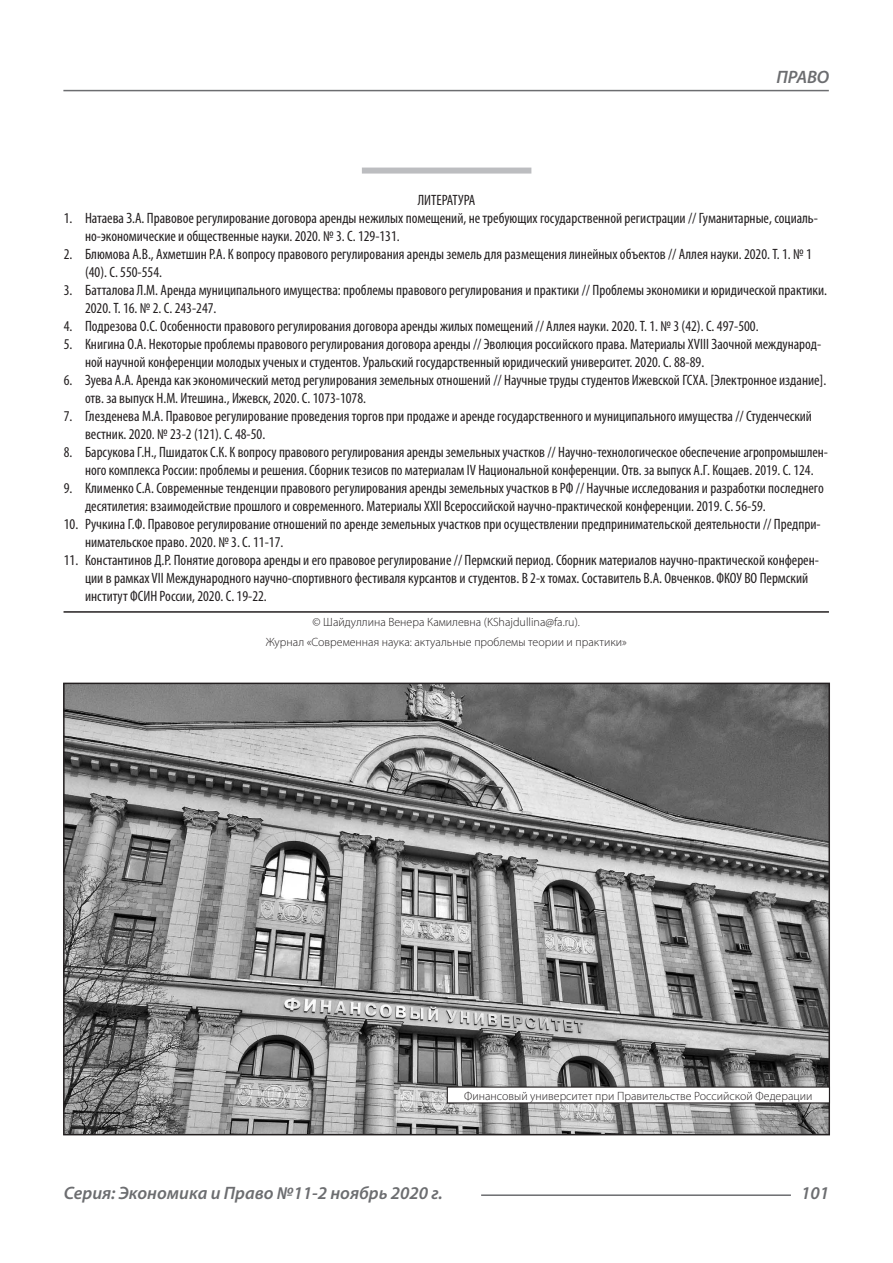
<style>
.page{position:relative;width:893px;height:1263px;background:#fff}
.page>*{position:absolute;margin:0;border:0;box-sizing:border-box;transform-origin:0 0}
.t1{font:italic 600 18px "Myriad Pro";color:#6c6d70}
.Библиография_Литерат{font:condensed 15px/18px "Myriad Pro";color:#231f20}
.Автор_копирайт{font:300 12px "Myriad Pro";color:#231f20}
</style>
<div class="page">
<hr style="left:63px;top:90px;width:766px;height:1px;background:#6c6d70">
<hr style="left:481px;top:1194px;width:310px;height:2px;background:#6c6d70">
<div style="left:362px;top:168px;width:169px;height:6px;background:#bcbdc0"></div>
<hr style="left:64px;top:611px;width:765px;height:2px;background:#231f20">
<img style="left:66px;top:686px;width:761px;height:446px">
<div style="left:63px;top:683px;width:767px;height:452px;border:2px solid #231f20"></div>
<div style="left:447px;top:1087px;width:382px;height:16px;background:#fff"></div>
<div style="left:447px;top:1086px;width:383px;height:17px;border:1px solid #231f20"></div>
<p class="t1" style="left:776px;top:66px;width:54px">ПРАВО</p>
<p class="Библиография_Литерат" style="left:418px;top:191px;width:59px">ЛИТЕРАТУРА</p>
<p class="Библиография_Литерат" style="left:85px;top:209px;width:734px;text-indent:-21px">1. Натаева З.А. Правовое регулирование договора аренды нежилых помещений, не требующих государственной регистрации // Гуманитарные, социаль&shy;но-экономические и общественные науки. 2020. № 3. С. 129-131.</p>
<p class="Библиография_Литерат" style="left:85px;top:245px;width:728px;text-indent:-21px">2. Блюмова А.В., Ахметшин Р.А. К вопросу правового регулирования аренды земель для размещения линейных объектов // Аллея науки. 2020. Т. 1. № 1 (40). С. 550-554.</p>
<p class="Библиография_Литерат" style="left:85px;top:281px;width:743px;text-indent:-21px">3. Батталова Л.М. Аренда муниципального имущества: проблемы правового регулирования и практики // Проблемы экономики и юридической практики.<br>2020. Т. 16. № 2. С. 243-247.</p>
<p class="Библиография_Литерат" style="left:64px;top:317px;width:696px">4. Подрезова О.С. Особенности правового регулирования договора аренды жилых помещений // Аллея науки. 2020. Т. 1. № 3 (42). С. 497-500.</p>
<p class="Библиография_Литерат" style="left:85px;top:335px;width:738px;text-indent:-21px">5. Книгина О.А. Некоторые проблемы правового регулирования договора аренды // Эволюция российского права. Материалы XVIII Заочной международ&shy;ной научной конференции молодых ученых и студентов. Уральский государственный юридический университет. 2020. С. 88-89.</p>
<p class="Библиография_Литерат" style="left:85px;top:371px;width:743px;text-indent:-21px">6. Зуева А.А. Аренда как экономический метод регулирования земельных отношений // Научные труды студентов Ижевской ГСХА. [Электронное издание]. отв. за выпуск Н.М. Итешина., Ижевск, 2020. С. 1073-1078.</p>
<p class="Библиография_Литерат" style="left:85px;top:407px;width:728px;text-indent:-21px">7. Глезденева М.А. Правовое регулирование проведения торгов при продаже и аренде государственного и муниципального имущества // Студенческий вестник. 2020. № 23-2 (121). С. 48-50.</p>
<p class="Библиография_Литерат" style="left:64px;top:443px;width:766px;text-align:center">8. Барсукова Г.Н., Пшидаток С.К. К вопросу правового регулирования аренды земельных участков // Научно-технологическое обеспечение агропромышлен&shy;ного комплекса России: проблемы и решения. Сборник тезисов по материалам IV Национальной конференции. Отв. за выпуск А.Г. Кощаев. 2019. С. 124.</p>
<p class="Библиография_Литерат" style="left:85px;top:479px;width:740px;text-indent:-21px">9. Клименко С.А. Современные тенденции правового регулирования аренды земельных участков в РФ // Научные исследования и разработки последнего десятилетия: взаимодействие прошлого и современного. Материалы XXII Всероссийской научно-практической конференции. 2019. С. 56-59.</p>
<p class="Библиография_Литерат" style="left:85px;top:515px;width:737px;text-indent:-21px">10. Ручкина Г.Ф. Правовое регулирование отношений по аренде земельных участков при осуществлении предпринимательской деятельности // Предпри&shy;нимательское право. 2020. № 3. С. 11-17.</p>
<p class="Библиография_Литерат" style="left:85px;top:551px;width:735px;text-indent:-21px">11. Константинов Д.Р. Понятие договора аренды и его правовое регулирование // Пермский период. Сборник материалов научно-практической конферен&shy;ции в рамках VII Международного научно-спортивного фестиваля курсантов и студентов. В 2-х томах. Составитель В.А. Овченков. ФКОУ ВО Пермский институт ФСИН России, 2020. С. 19-22.</p>
<p class="Автор_копирайт" style="left:313px;top:615px;width:269px">© Шайдуллина Венера Камилевна (KShajdullina@fa.ru).</p>
<p class="Автор_копирайт" style="left:266px;top:635px;width:363px">Журнал «Современная наука: актуальные проблемы теории и практики»</p>
<p class="Автор_копирайт" style="left:464px;top:1088px;width:350px">Финансовый университет при Правительстве Российской Федерации</p>
<p class="t1" style="left:64px;top:1182px;width:381px">Серия: Экономика и Право №11-2 ноябрь 2020 г.</p>
<p class="t1" style="left:801px;top:1182px;width:30px">101</p>
</div>
